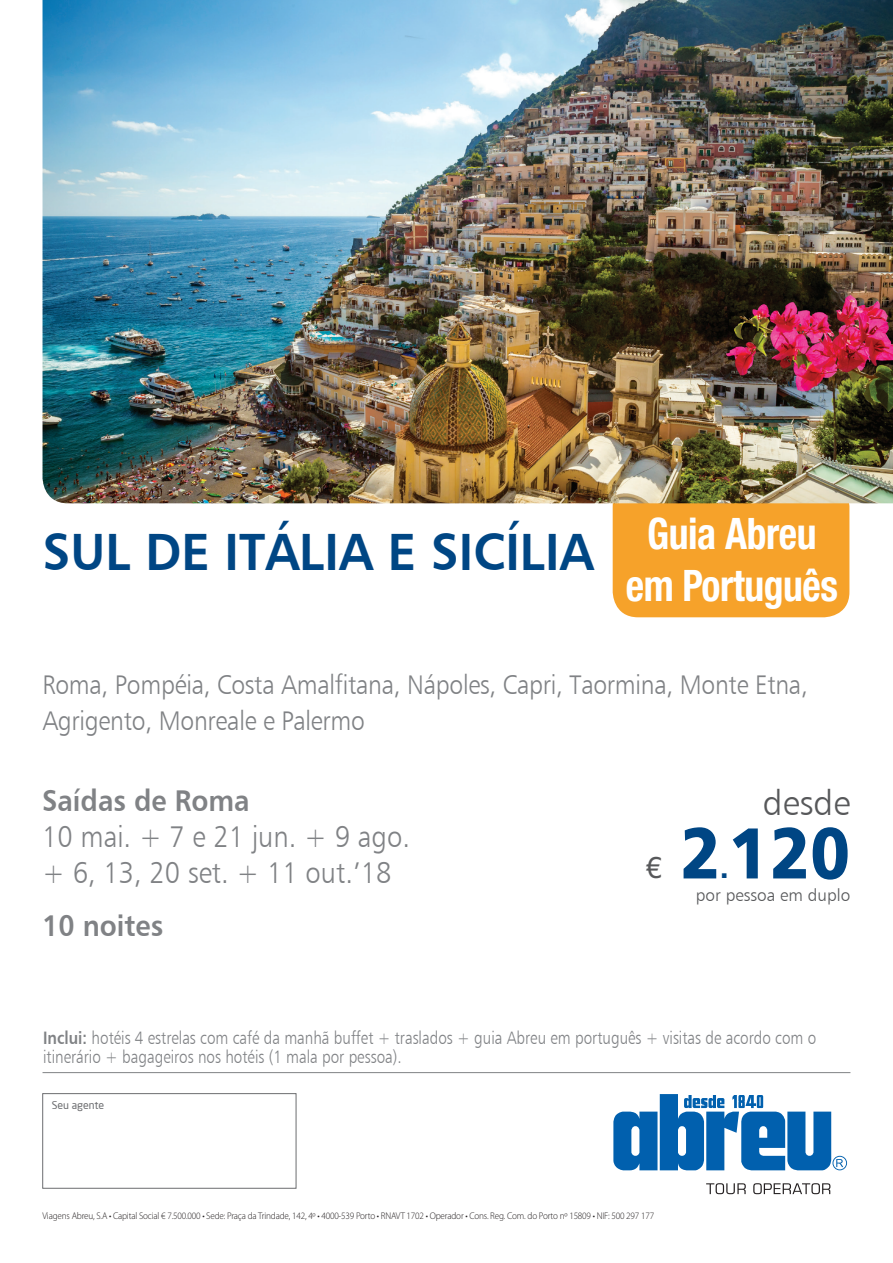
<style>
.page{position:relative;width:893px;height:1263px;background:#fff}
.page>*{position:absolute;margin:0;border:0;box-sizing:border-box;transform-origin:0 0}
.t1{font:72px "Humanist 777 BT Black B";color:#004684;scale:.91 1}
.t2{font:52.5px "Humanist 777 BT Bold B";color:#004684;scale:.95 1}
.t3{font:700 condensed 43.5px/52.2px "Helvetica Neue";letter-spacing:-.01em;color:#fff;text-align:center;scale:.91 1}
.t4{font:34.95px "Humanist 777 BT Light B";color:#57585a}
.t5{font:30px/36px "Humanist 777 BT Light B";color:#808285;scale:.91 1}
.t6{font:30px "Humanist 777 BT Bold B";color:#808285;scale:.91 1}
.t7{font:30px "Helvetica Neue";color:#57585a}
.t8{font:30px "Humanist 777 BT Black B";color:#004684;scale:.91 1}
.t9{font:27px/36px "Humanist 777 BT Light B";letter-spacing:-.01em;color:#808285;scale:.91 1}
.t10{font:18px/19.5px "Humanist 777 BT Light B";color:#808285;scale:.85 1}
.t11{font:17.1px "Humanist 777 BT Light B";color:#57585a}
.t12{font:10.5px "Neo Sans";color:#6c6d70}
.t13{font:300 9.75px "Myriad Pro";letter-spacing:-.015em;color:#231f20;scale:.94 1}
.s1{font-family:"Humanist 777 BT Bold B"}
</style>
<div class="page">
<div style="left:613px;top:481px;width:236px;height:136px;background:#f6a22a;border-radius:26px"></div>
<hr style="left:43px;top:1072px;width:807px;height:1px;background:#808285">
<img style="left:43px;top:0;width:850px;height:503px">
<div style="left:43px;top:1093px;width:253px;height:95px;border:1px solid #6c6d70"></div>
<svg style="left:706px;top:1183px;width:124px;height:11px"></svg>
<svg style="left:613px;top:1094px;width:234px;height:76px"></svg>
<h2 class="t2" style="left:43px;top:519px;width:582px">SUL DE ITÁLIA E SICÍLIA</h2>
<h3 class="t3" style="left:626px;top:506px;width:235px">Guia Abreu em Português</h3>
<h3 class="t9" style="left:42px;top:666px;width:843px">Roma, Pompéia, Costa Amalfitana, Nápoles, Capri, Taormina, Monte Etna,<br>Agrigento, Monreale e Palermo</h3>
<h3 class="t6" style="left:42px;top:782px;width:230px">Saídas de Roma</h3>
<h3 class="t5" style="left:42px;top:818px;width:406px">10 mai. + 7 e 21 jun. + 9 ago. + 6, 13, 20 set. + 11 out.’18</h3>
<h3 class="t6" style="left:42px;top:907px;width:135px">10 noites</h3>
<h3 class="t7" style="left:645px;top:850px;width:18px">€</h3>
<h3 class="t4" style="left:763px;top:782px;width:89px">desde</h3>
<h1 class="t1" style="left:680px;top:807px;width:189px">2120</h1>
<h3 class="t8" style="left:720px;top:849px;width:11px">.</h3>
<h3 class="t11" style="left:696px;top:884px;width:156px">por pessoa em duplo</h3>
<h3 class="t10" style="left:43px;top:1028px;width:911px"><span class="s1">Inclui:</span> hotéis 4 estrelas com café da manhã buffet + traslados + guia Abreu em português + visitas de acordo com o itinerário + bagageiros nos hotéis (1 mala por pessoa).</h3>
<p class="t12" style="left:52px;top:1099px;width:54px">Seu agente</p>
<p class="t13" style="left:43px;top:1211px;width:652px">Viagens Abreu, S.A • Capital Social € 7.500.000 • Sede: Praça da Trindade, 142, 4º • 4000-539 Porto • RNAVT 1702 • Operador • Cons. Reg. Com. do Porto nº 15809 • NIF: 500 297 177</p>
</div>
